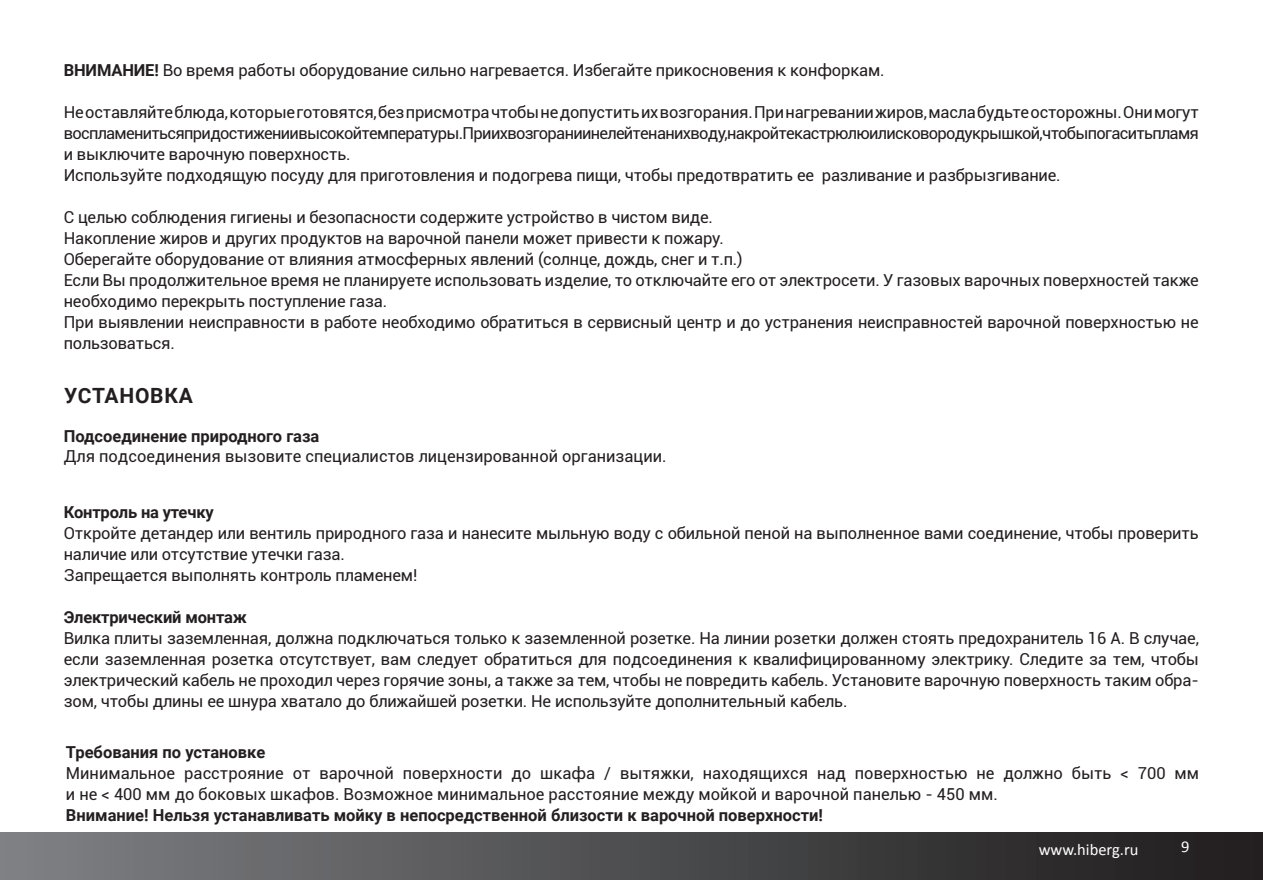
<style>
.page{position:relative;width:1263px;height:893px;background:#fff}
.page>*{position:absolute;margin:0;border:0;box-sizing:border-box;transform-origin:0 0}
.t1{font:700 21px "Roboto";letter-spacing:.035em;color:#231f20}
.t2{font:16.5px/21px "Roboto";letter-spacing:-.01em;color:#231f20}
.t3{font:700 16.5px "Roboto";color:#231f20}
.t4{font:16.5px "Calibri";color:#fff}
.s1{font-weight:700}
</style>
<div class="page">
<div style="left:0;top:833px;width:1263px;height:47px;background:linear-gradient(to right,#7e8184,#1e1b1c)"></div>
<p class="t2" style="left:64px;top:59px;width:822px"><span class="s1">ВНИМАНИЕ!</span> Во время работы оборудование сильно нагревается. Избегайте прикосновения к конфоркам.</p>
<p class="t2" style="left:64px;top:101px;width:1137px">Не оставляйте блюда, которые готовятся, без присмотра чтобы не допустить их возгорания. При нагревании жиров, масла будьте осторожны. Они могут воспламениться при достижении высокой температуры. При их возгорании не лейте на них воду, накройте кастрюлю или сковороду крышкой, чтобы погасить пламя и выключите варочную поверхность.<br>Используйте подходящую посуду для приготовления и подогрева пищи, чтобы предотвратить ее разливание и разбрызгивание.</p>
<p class="t2" style="left:64px;top:206px;width:1136px">С целью соблюдения гигиены и безопасности содержите устройство в чистом виде.<br>Накопление жиров и других продуктов на варочной панели может привести к пожару.<br>Оберегайте оборудование от влияния атмосферных явлений (солнце, дождь, снег и т.п.)<br>Если Вы продолжительное время не планируете использовать изделие, то отключайте его от электросети. У газовых варочных поверхностей также необходимо перекрыть поступление газа.<br>При выявлении неисправности в работе необходимо обратиться в сервисный центр и до устранения неисправностей варочной поверхностью не пользоваться.</p>
<p class="t1" style="left:64px;top:381px;width:130px">УСТАНОВКА</p>
<p class="t3" style="left:64px;top:425px;width:257px">Подсоединение природного газа</p>
<p class="t2" style="left:64px;top:445px;width:604px">Для подсоединения вызовите специалистов лицензированной организации.</p>
<p class="t3" style="left:64px;top:501px;width:152px">Контроль на утечку</p>
<p class="t2" style="left:64px;top:522px;width:1136px">Откройте детандер или вентиль природного газа и нанесите мыльную воду с обильной пеной на выполненное вами соединение, чтобы проверить наличие или отсутствие утечки газа.<br>Запрещается выполнять контроль пламенем!</p>
<p class="t3" style="left:64px;top:606px;width:185px">Электрический монтаж</p>
<p class="t2" style="left:64px;top:627px;width:1137px;text-align:justify">Вилка плиты заземленная, должна подключаться только к заземленной розетке. На линии розетки должен стоять предохранитель 16 А. В случае, если заземленная розетка отсутствует, вам следует обратиться для подсоединения к квалифицированному электрику. Следите за тем, чтобы электрический кабель не проходил через горячие зоны, а также за тем, чтобы не повредить кабель. Установите варочную поверхность таким обра&shy;зом, чтобы длины ее шнура хватало до ближайшей розетки. Не используйте дополнительный кабель.</p>
<p class="t3" style="left:66px;top:740px;width:201px">Требования по установке</p>
<p class="t2" style="left:66px;top:762px;width:1135px">Минимальное расстрояние от варочной поверхности до шкафа / вытяжки, находящихся над поверхностью не должно быть &lt; 700 мм и не &lt; 400 мм до боковых шкафов. Возможное минимальное расстояние между мойкой и варочной панелью - 450 мм.</p>
<p class="t3" style="left:66px;top:803px;width:759px">Внимание! Нельзя устанавливать мойку в непосредственной близости к варочной поверхности!</p>
<p class="t4" style="left:1039px;top:839px;width:101px">www.hiberg.ru</p>
<p class="t4" style="left:1181px;top:836px;width:10px">9</p>
</div>
